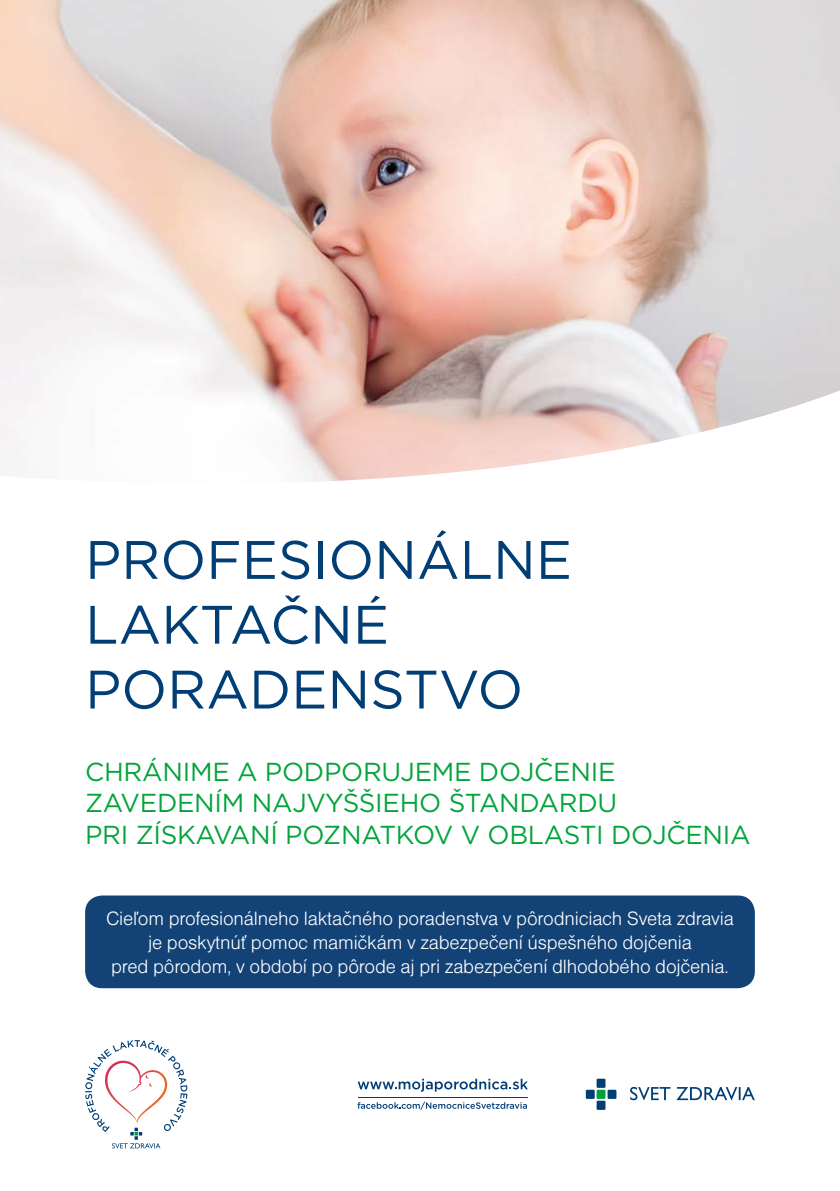
<style>
.page{position:relative;width:840px;height:1191px;background:#fff}
.page>*{position:absolute;margin:0;border:0;box-sizing:border-box;transform-origin:0 0}
.t1{font:54px/64.8px "Gotham";color:#003e75}
.t2{font:26px/31.2px "Gotham";letter-spacing:-.01em;color:#02a43b}
.t3{font:20px/24px "Nimbus Sans DOT Ligh";letter-spacing:-.01em;color:#fff;text-align:center}
</style>
<div class="page">
<img style="left:0;top:0;width:839px;height:481px">
<svg style="left:85px;top:1040px;width:102px;height:108px"></svg>
<svg style="left:630px;top:1087px;width:124px;height:13px"></svg>
<div style="left:596px;top:1078px;width:9px;height:9px;background:#003e75"></div>
<div style="left:596px;top:1089px;width:9px;height:9px;background:#00a13a"></div>
<div style="left:607px;top:1089px;width:9px;height:9px;background:#003e75"></div>
<div style="left:585px;top:1089px;width:9px;height:9px;background:#003e75"></div>
<div style="left:596px;top:1100px;width:9px;height:9px;background:#003e75"></div>
<svg style="left:357px;top:1078px;width:170px;height:13px"></svg>
<svg style="left:357px;top:1101px;width:169px;height:8px"></svg>
<hr style="left:358px;top:1096px;width:169px;height:1px;background:#003e75">
<div style="left:85px;top:895px;width:669px;height:93px;background:#124276;border-radius:17px"></div>
<h1 class="t1" style="left:85px;top:526px;width:488px">PROFESIONÁLNE<br>LAKTAČNÉ<br>PORADENSTVO</h1>
<h2 class="t2" style="left:85px;top:756px;width:666px">CHRÁNIME A PODPORUJEME DOJČENIE<br>ZAVEDENÍM NAJVYŠŠIEHO ŠTANDARDU<br>PRI ZÍSKAVANÍ POZNATKOV V OBLASTI DOJČENIA</h2>
<p class="t3" style="left:106px;top:906px;width:629px">Cieľom profesionálneho laktačného poradenstva v pôrodniciach Sveta zdravia je poskytnúť pomoc mamičkám v zabezpečení úspešného dojčenia<br>pred pôrodom, v období po pôrode aj pri zabezpečení dlhodobého dojčenia.</p>
</div>
